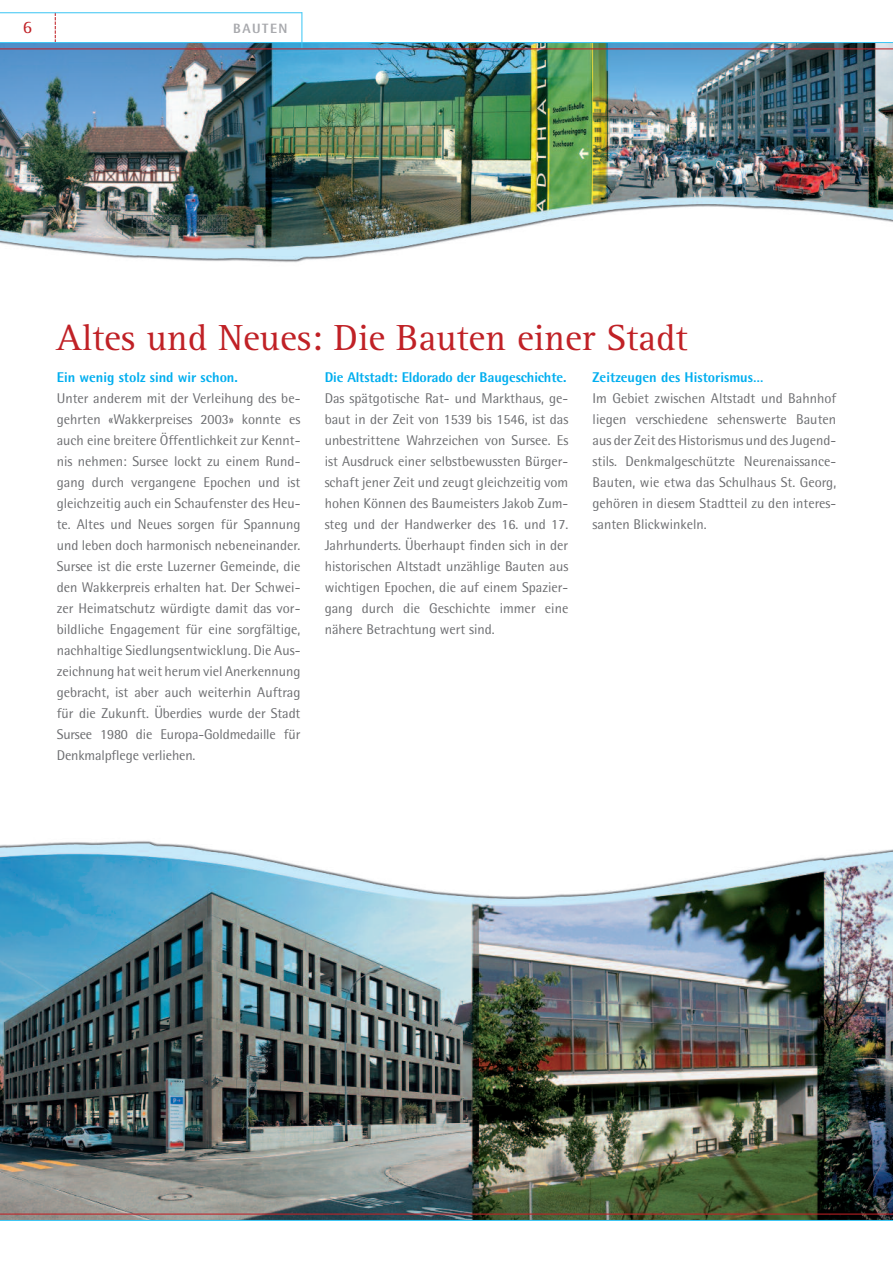
<style>
.page{position:relative;width:893px;height:1263px;background:#fff}
.page>*{position:absolute;margin:0;border:0;box-sizing:border-box;transform-origin:0 0}
.t1{font:37.5px "AT Rotis Serif";color:#c02126}
.t2{font:18px "AT Rotis Serif";color:#c02126}
.t3{font:14.1px/21px "Rotis Semi Sans";color:#6c6d70;text-align:justify}
.t4{font:800 14.1px "Rotis Semi Sans";color:#00aeef}
.t5{font:800 13.5px "Rotis Semi Sans";letter-spacing:.11em;color:#a8a9ad}
</style>
<div class="page">
<img style="left:0;top:43px;width:893px;height:1177px">
<svg style="left:55px;top:13px;width:1px;height:29px"></svg>
<hr style="left:301px;top:12px;width:1px;height:37px;background:#40c7f4">
<hr style="left:0;top:48px;width:893px;height:1px;background:#c02126">
<hr style="left:0;top:42px;width:893px;height:1px;background:#40c7f4">
<hr style="left:0;top:12px;width:302px;height:1px;background:#40c7f4">
<hr style="left:0;top:1220px;width:893px;height:1px;background:#40c7f4">
<hr style="left:0;top:1213px;width:893px;height:1px;background:#c02126">
<p class="t2" style="left:23px;top:21px;width:11px">6</p>
<p class="t5" style="left:233px;top:24px;width:56px">BAUTEN</p>
<h1 class="t1" style="left:56px;top:325px;width:633px">Altes und Neues: Die Bauten einer Stadt</h1>
<p class="t4" style="left:57px;top:373px;width:183px">Ein wenig stolz sind wir schon.</p>
<p class="t3" style="left:57px;top:389px;width:245px">Unter anderem mit der Verleihung des be&shy;gehrten «Wakkerpreises 2003» konnte es auch eine breitere Öffentlichkeit zur Kennt&shy;nis nehmen: Sursee lockt zu einem Rund&shy;gang durch vergangene Epochen und ist gleichzeitig auch ein Schaufenster des Heu&shy;te. Altes und Neues sorgen für Spannung und leben doch harmonisch nebeneinander.<br>Sursee ist die erste Luzerner Gemeinde, die den Wakkerpreis erhalten hat. Der Schwei&shy;zer Heimatschutz würdigte damit das vor&shy;bildliche Engagement für eine sorgfältige, nachhaltige Siedlungsentwicklung. Die Aus&shy;zeichnung hat weit herum viel Anerkennung gebracht, ist aber auch weiterhin Auftrag für die Zukunft. Überdies wurde der Stadt Sursee 1980 die Europa-Goldmedaille für Denkmalpflege verliehen.</p>
<p class="t4" style="left:325px;top:373px;width:243px">Die Altstadt: Eldorado der Baugeschichte.</p>
<p class="t3" style="left:325px;top:389px;width:245px">Das spätgotische Rat- und Markthaus, ge&shy;baut in der Zeit von 1539 bis 1546, ist das unbestrittene Wahrzeichen von Sursee. Es ist Ausdruck einer selbstbewussten Bürger&shy;schaft jener Zeit und zeugt gleichzeitig vom hohen Können des Baumeisters Jakob Zum&shy;steg und der Handwerker des 16. und 17.<br>Jahrhunderts. Überhaupt finden sich in der historischen Altstadt unzählige Bauten aus wichtigen Epochen, die auf einem Spazier&shy;gang durch die Geschichte immer eine nähere Betrachtung wert sind.</p>
<p class="t4" style="left:593px;top:373px;width:172px">Zeitzeugen des Historismus…</p>
<p class="t3" style="left:593px;top:389px;width:245px">Im Gebiet zwischen Altstadt und Bahnhof liegen verschiedene sehenswerte Bauten aus der Zeit des Historismus und des Jugend&shy;stils. Denkmalgeschützte Neurenaissance-Bauten, wie etwa das Schulhaus St. Georg, gehören in diesem Stadtteil zu den interes&shy;santen Blickwinkeln.</p>
</div>
